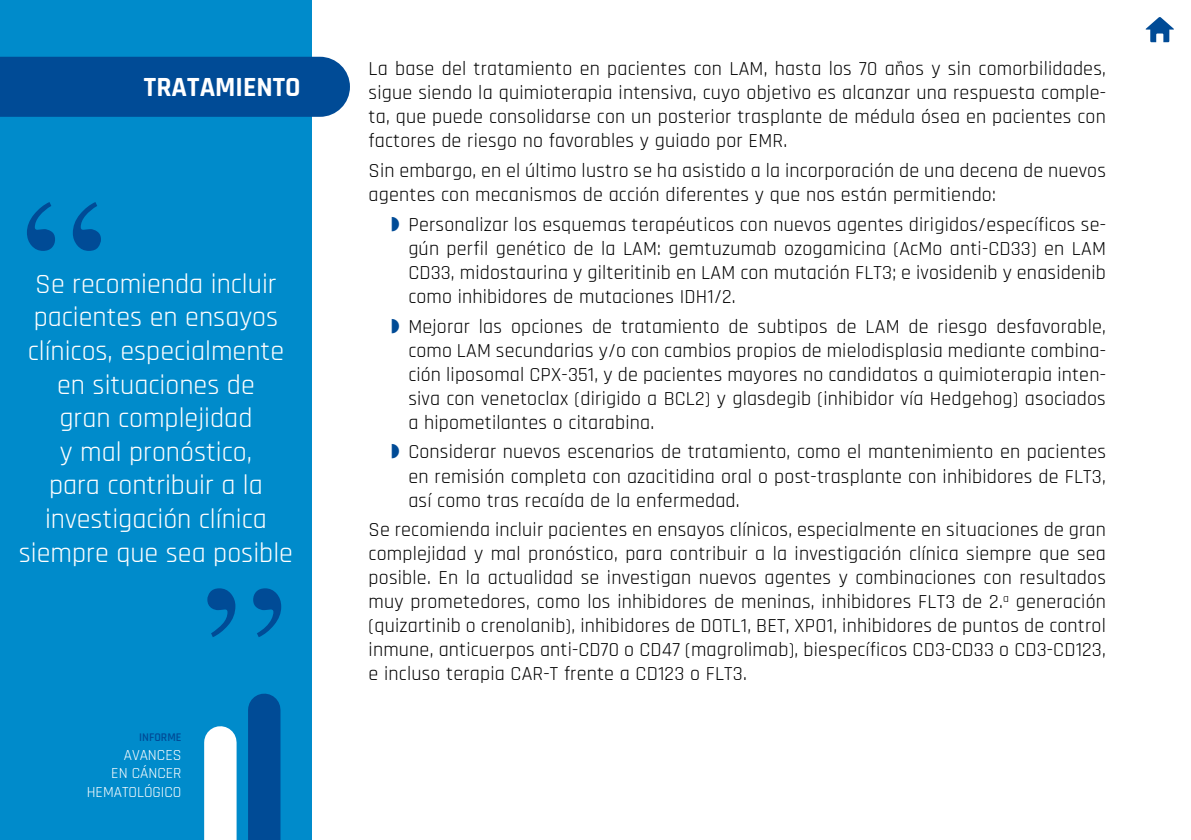
<style>
.page{position:relative;width:1191px;height:840px;background:#fff}
.page>*{position:absolute;margin:0;border:0;box-sizing:border-box;transform-origin:0 0}
.t1{font:200px "Times";color:#004b96}
.Frase_-_pequeña{font:28px/33.6px "Rajdhani";color:#fff;text-align:center}
.Ladillo{font:700 28px "Rajdhani";color:#fff}
.Texto{font:20px/24px "Rajdhani";letter-spacing:.01em;color:#000;text-align:justify}
.t2{font:15.4px/18.6px "Rajdhani";color:#fff;text-align:right}
.t3{font:600 11.8px "Rajdhani";color:#004b96}
.s1{color:#004b96}
</style>
<div class="page">
<div style="left:0;top:0;width:312px;height:839px;background:#008bcb"></div>
<svg style="left:1145px;top:17px;width:29px;height:25px"></svg>
<div style="left:204px;top:742px;width:32px;height:97px;background:#fff"></div>
<div style="left:248px;top:709px;width:32px;height:130px;background:#004b96"></div>
<div style="left:0;top:57px;width:350px;height:60px;background:#004b96"></div>
<p class="t1" style="left:22px;top:82px;width:90px">“</p>
<p class="Ladillo" style="left:144px;top:70px;width:158px">TRATAMIENTO</p>
<p class="Frase_-_pequeña" style="left:19px;top:267px;width:275px">Se recomienda incluir pacientes en ensayos clínicos, especialmente en situaciones de<br>gran complejidad<br>y mal pronóstico,<br>para contribuir a la investigación clínica siempre que sea posible</p>
<p class="t1" style="left:200px;top:469px;width:90px">”</p>
<p class="t3" style="left:139px;top:729px;width:44px">INFORME</p>
<p class="t2" style="left:87px;top:745px;width:96px">AVANCES<br>EN CÁNCER<br>HEMATOLÓGICO</p>
<p class="Texto" style="left:369px;top:58px;width:739px">La base del tratamiento en pacientes con LAM, hasta los 70 años y sin comorbilidades, sigue siendo la quimioterapia intensiva, cuyo objetivo es alcanzar una respuesta comple&shy;ta, que puede consolidarse con un posterior trasplante de médula ósea en pacientes con factores de riesgo no favorables y guiado por EMR.</p>
<p class="Texto" style="left:369px;top:159px;width:739px">Sin embargo, en el último lustro se ha asistido a la incorporación de una decena de nuevos agentes con mecanismos de acción diferentes y que nos están permitiendo:</p>
<p class="Texto" style="left:408px;top:213px;width:699px;text-indent:-17px"><span class="s1">◗</span> Personalizar los esquemas terapéuticos con nuevos agentes dirigidos/específicos se&shy;gún perfil genético de la LAM: gemtuzumab ozogamicina (AcMo anti-CD33) en LAM CD33, midostaurina y gilteritinib en LAM con mutación FLT3; e ivosidenib y enasidenib como inhibidores de mutaciones IDH1/2.</p>
<p class="Texto" style="left:408px;top:315px;width:699px;text-indent:-17px"><span class="s1">◗</span> Mejorar las opciones de tratamiento de subtipos de LAM de riesgo desfavorable, como LAM secundarias y/o con cambios propios de mielodisplasia mediante combina&shy;ción liposomal CPX-351, y de pacientes mayores no candidatos a quimioterapia inten&shy;siva con venetoclax (dirigido a BCL2) y glasdegib (inhibidor vía Hedgehog) asociados a hipometilantes o citarabina.</p>
<p class="Texto" style="left:408px;top:440px;width:699px;text-indent:-17px"><span class="s1">◗</span> Considerar nuevos escenarios de tratamiento, como el mantenimiento en pacientes en remisión completa con azacitidina oral o post-trasplante con inhibidores de FLT3, así como tras recaída de la enfermedad.</p>
<p class="Texto" style="left:369px;top:518px;width:739px">Se recomienda incluir pacientes en ensayos clínicos, especialmente en situaciones de gran complejidad y mal pronóstico, para contribuir a la investigación clínica siempre que sea posible. En la actualidad se investigan nuevos agentes y combinaciones con resultados muy prometedores, como los inhibidores de meninas, inhibidores FLT3 de 2.<sup>a</sup> generación (quizartinib o crenolanib), inhibidores de DOTL1, BET, XPO1, inhibidores de puntos de control inmune, anticuerpos anti-CD70 o CD47 (magrolimab), biespecíficos CD3-CD33 o CD3-CD123, e incluso terapia CAR-T frente a CD123 o FLT3.</p>
</div>
